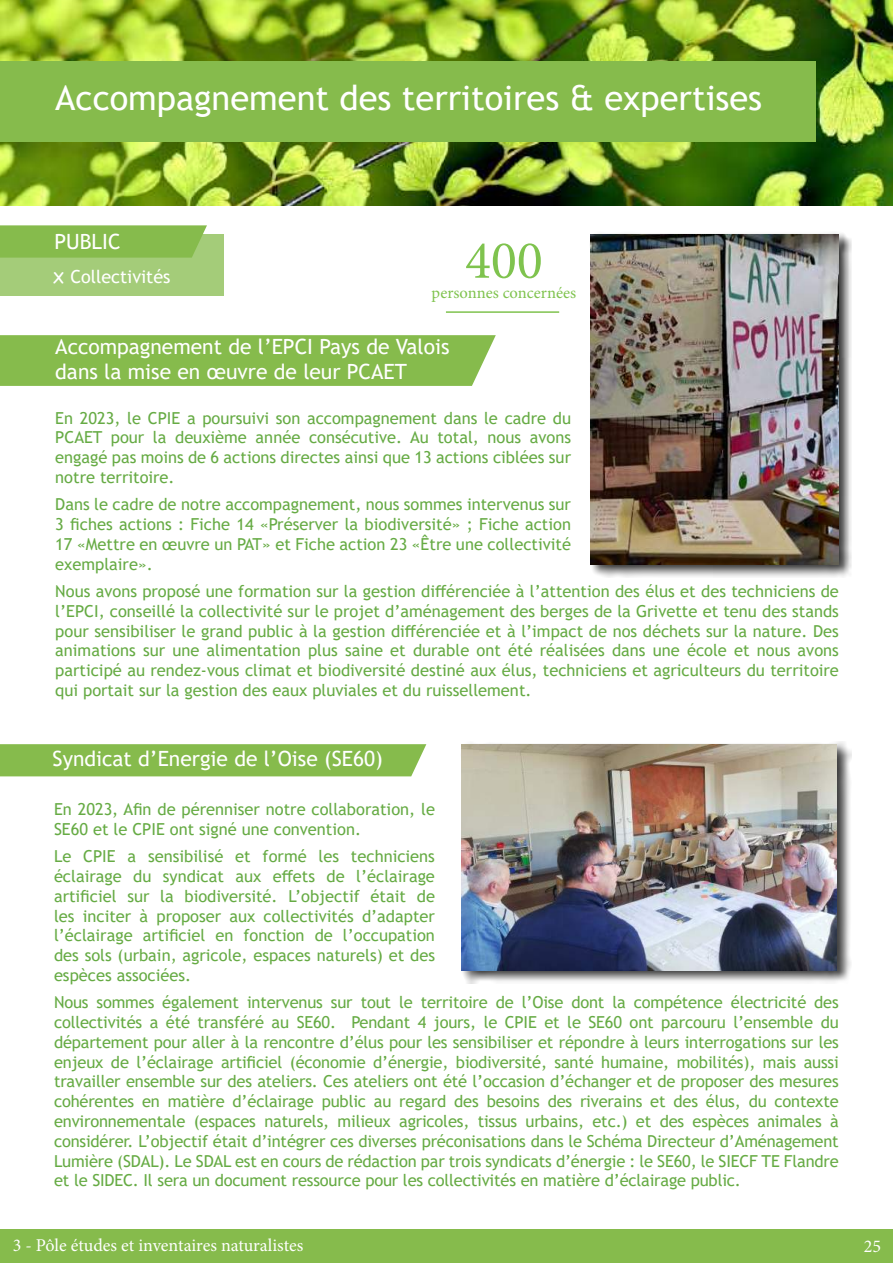
<style>
.page{position:relative;width:893px;height:1263px;background:#fff}
.page>*{position:absolute;margin:0;border:0;box-sizing:border-box;transform-origin:0 0}
.t1{font:54px "Minion Pro";color:#7fc34e}
.t2{font:34.5px "Trebuchet MS";color:#fff}
.t3{font:21px/25.2px "Trebuchet MS";color:#fff}
.t4{font:18px "Minion Pro";color:#fff}
.t5{font:18px "Trebuchet MS";color:#fff}
.t6{font:16.5px/19.8px "Trebuchet MS";color:#66ab44;text-align:justify}
.t7{font:16.5px "Minion Pro";color:#7fc34e}
.s1{font-family:"Comic Sans MS"}
</style>
<div class="page">
<div style="left:0;top:1229px;width:893px;height:34px;background:#86bb4c"></div>
<div style="left:0;top:335px;width:496px;height:51px;background:#86bb4c"></div>
<img style="left:0;top:0;width:893px;height:205px">
<div style="left:0;top:744px;width:426px;height:32px;background:#86bb4c"></div>
<div style="left:0;top:234px;width:223px;height:62px;background:#a4cc79"></div>
<svg style="left:0;top:225px;width:207px;height:33px;background:#89bc50"></svg>
<div style="left:589px;top:231px;width:264px;height:347px;background:#000;opacity:.75"></div>
<img style="left:591px;top:234px;width:247px;height:331px">
<div style="left:460px;top:741px;width:392px;height:242px;background:#000;opacity:.75"></div>
<img style="left:461px;top:744px;width:376px;height:227px">
<hr style="left:446px;top:311px;width:113px;height:2px;background:#7fc34e">
<div style="left:0;top:61px;width:816px;height:81px;background:#86bb4c"></div>
<h2 class="t2" style="left:55px;top:76px;width:708px">Accompagnement des territoires &amp; expertises</h2>
<p class="t3" style="left:54px;top:229px;width:68px">PUBLIC</p>
<p class="t5" style="left:53px;top:265px;width:119px"><span class="s1">ʰ</span> Collectivités</p>
<h1 class="t1" style="left:465px;top:224px;width:79px">400</h1>
<p class="t7" style="left:432px;top:281px;width:146px">personnes concernées</p>
<p class="t3" style="left:55px;top:334px;width:396px">Accompagnement de l’EPCI Pays de Valois dans la mise en œuvre de leur PCAET</p>
<p class="t6" style="left:55px;top:408px;width:517px">En 2023, le CPIE a poursuivi son accompagnement dans le cadre du PCAET pour la deuxième année consécutive. Au total, nous avons engagé pas moins de 6 actions directes ainsi que 13 actions ciblées sur notre territoire.</p>
<p class="t6" style="left:55px;top:494px;width:517px">Dans le cadre de notre accompagnement, nous sommes intervenus sur 3 fiches actions : Fiche 14 «Préserver la biodiversité» ; Fiche action 17 «Mettre en œuvre un PAT» et Fiche action 23 «Être une collectivité exemplaire».</p>
<p class="t6" style="left:55px;top:581px;width:785px">Nous avons proposé une formation sur la gestion différenciée à l’attention des élus et des techniciens de l’EPCI, conseillé la collectivité sur le projet d’aménagement des berges de la Grivette et tenu des stands pour sensibiliser le grand public à la gestion différenciée et à l’impact de nos déchets sur la nature. Des animations sur une alimentation plus saine et durable ont été réalisées dans une école et nous avons participé au rendez-vous climat et biodiversité destiné aux élus, techniciens et agriculteurs du territoire qui portait sur la gestion des eaux pluviales et du ruissellement.</p>
<p class="t3" style="left:53px;top:746px;width:332px">Syndicat d’Energie de l’Oise (SE60)</p>
<p class="t6" style="left:54px;top:799px;width:382px">En 2023, Afin de pérenniser notre collaboration, le<br>SE60 et le CPIE ont signé une convention.</p>
<p class="t6" style="left:54px;top:846px;width:382px">Le CPIE a sensibilisé et formé les techniciens éclairage du syndicat aux effets de l’éclairage artificiel sur la biodiversité. L’objectif était de les inciter à proposer aux collectivités d’adapter l’éclairage artificiel en fonction de l’occupation des sols (urbain, agricole, espaces naturels) et des espèces associées.</p>
<p class="t6" style="left:54px;top:992px;width:786px">Nous sommes également intervenus sur tout le territoire de l’Oise dont la compétence électricité des collectivités a été transféré au SE60. Pendant 4 jours, le CPIE et le SE60 ont parcouru l’ensemble du département pour aller à la rencontre d’élus pour les sensibiliser et répondre à leurs interrogations sur les enjeux de l’éclairage artificiel (économie d’énergie, biodiversité, santé humaine, mobilités), mais aussi travailler ensemble sur des ateliers. Ces ateliers ont été l’occasion d’échanger et de proposer des mesures cohérentes en matière d’éclairage public au regard des besoins des riverains et des élus, du contexte environnementale (espaces naturels, milieux agricoles, tissus urbains, etc.) et des espèces animales à considérer. L’objectif était d’intégrer ces diverses préconisations dans le Schéma Directeur d’Aménagement Lumière (SDAL). Le SDAL est en cours de rédaction par trois syndicats d’énergie : le SE60, le SIECF TE Flandre et le SIDEC. Il sera un document ressource pour les collectivités en matière d’éclairage public.</p>
<p class="t4" style="left:13px;top:1233px;width:292px">3 - Pôle études et inventaires naturalistes</p>
<p class="t4" style="left:864px;top:1234px;width:19px">25</p>
</div>
